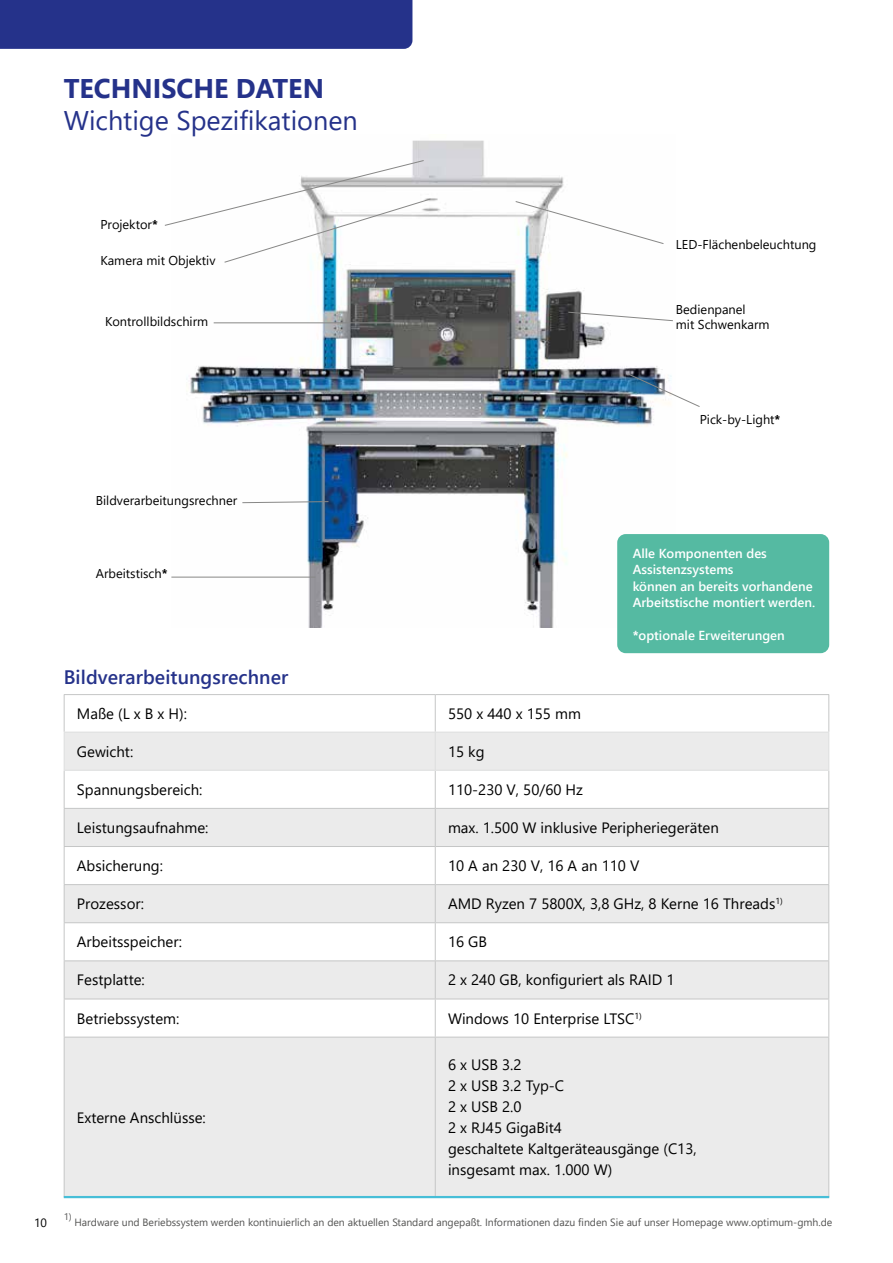
<style>
.page{position:relative;width:893px;height:1263px;background:#fff}
.page>*{position:absolute;margin:0;border:0;box-sizing:border-box;transform-origin:0 0}
.t1{font:27px "Segoe UI";color:#25328a}
.t2{font:700 27px "Segoe UI";color:#25328a}
.t3{font:600 19.5px "Segoe UI";letter-spacing:.005em;color:#25328a}
.t4{font:15px/21px "Segoe UI";color:#000}
.t5{font:600 13.05px/16.5px "Segoe UI";color:#fff}
.t6{font:12.75px "Segoe UI";color:#000}
.t7{font:12px "Segoe UI";color:#000}
.t8{font:10.5px "Segoe UI";letter-spacing:-.005em;color:#545453}
.t9{font:9.6px "Segoe UI";color:#565656}
.s1{font-weight:700}
</style>
<div class="page">
<img style="left:171px;top:140px;width:502px;height:487px">
<svg style="left:65px;top:733px;width:763px;height:463px;fill:#ebebeb"></svg>
<hr style="left:64px;top:694px;width:371px;height:1px;background:#c5c6c6">
<hr style="left:64px;top:695px;width:1px;height:37px;background:#c5c6c6">
<hr style="left:435px;top:694px;width:394px;height:1px;background:#c5c6c6">
<hr style="left:435px;top:695px;width:1px;height:37px;background:#c5c6c6">
<hr style="left:828px;top:695px;width:1px;height:37px;background:#c5c6c6">
<hr style="left:64px;top:771px;width:1px;height:37px;background:#c5c6c6">
<hr style="left:435px;top:771px;width:1px;height:37px;background:#c5c6c6">
<hr style="left:828px;top:771px;width:1px;height:37px;background:#c5c6c6">
<hr style="left:64px;top:808px;width:371px;height:1px;background:#c5c6c6">
<hr style="left:64px;top:809px;width:1px;height:37px;background:#c5c6c6">
<hr style="left:435px;top:808px;width:394px;height:1px;background:#c5c6c6">
<hr style="left:435px;top:809px;width:1px;height:37px;background:#c5c6c6">
<hr style="left:828px;top:809px;width:1px;height:37px;background:#c5c6c6">
<hr style="left:64px;top:846px;width:371px;height:1px;background:#c5c6c6">
<hr style="left:64px;top:847px;width:1px;height:37px;background:#c5c6c6">
<hr style="left:435px;top:846px;width:394px;height:1px;background:#c5c6c6">
<hr style="left:435px;top:847px;width:1px;height:37px;background:#c5c6c6">
<hr style="left:828px;top:847px;width:1px;height:37px;background:#c5c6c6">
<hr style="left:64px;top:884px;width:371px;height:1px;background:#c5c6c6">
<hr style="left:64px;top:885px;width:1px;height:37px;background:#c5c6c6">
<hr style="left:435px;top:884px;width:394px;height:1px;background:#c5c6c6">
<hr style="left:435px;top:885px;width:1px;height:37px;background:#c5c6c6">
<hr style="left:828px;top:885px;width:1px;height:37px;background:#c5c6c6">
<hr style="left:64px;top:922px;width:371px;height:1px;background:#c5c6c6">
<hr style="left:64px;top:923px;width:1px;height:37px;background:#c5c6c6">
<hr style="left:435px;top:922px;width:394px;height:1px;background:#c5c6c6">
<hr style="left:435px;top:923px;width:1px;height:37px;background:#c5c6c6">
<hr style="left:828px;top:923px;width:1px;height:37px;background:#c5c6c6">
<hr style="left:64px;top:960px;width:371px;height:1px;background:#c5c6c6">
<hr style="left:64px;top:961px;width:1px;height:38px;background:#c5c6c6">
<hr style="left:435px;top:960px;width:394px;height:1px;background:#c5c6c6">
<hr style="left:435px;top:961px;width:1px;height:38px;background:#c5c6c6">
<hr style="left:828px;top:961px;width:1px;height:38px;background:#c5c6c6">
<hr style="left:64px;top:999px;width:371px;height:1px;background:#c5c6c6">
<hr style="left:64px;top:999px;width:1px;height:38px;background:#c5c6c6">
<hr style="left:435px;top:999px;width:394px;height:1px;background:#c5c6c6">
<hr style="left:435px;top:999px;width:1px;height:38px;background:#c5c6c6">
<hr style="left:828px;top:999px;width:1px;height:38px;background:#c5c6c6">
<hr style="left:64px;top:1037px;width:371px;height:1px;background:#c5c6c6">
<hr style="left:64px;top:1037px;width:1px;height:160px;background:#c5c6c6">
<hr style="left:435px;top:1037px;width:394px;height:1px;background:#c5c6c6">
<hr style="left:435px;top:1037px;width:1px;height:160px;background:#c5c6c6">
<hr style="left:828px;top:1037px;width:1px;height:160px;background:#c5c6c6">
<hr style="left:64px;top:732px;width:371px;height:1px;background:#dddede">
<hr style="left:64px;top:732px;width:1px;height:38px;background:#dddede">
<hr style="left:435px;top:732px;width:394px;height:1px;background:#dddede">
<hr style="left:435px;top:732px;width:1px;height:38px;background:#dddede">
<hr style="left:828px;top:732px;width:1px;height:38px;background:#dddede">
<hr style="left:64px;top:770px;width:371px;height:1px;background:#dddede">
<hr style="left:435px;top:770px;width:394px;height:1px;background:#dddede">
<div style="left:617px;top:534px;width:212px;height:119px;background:#55baa2;border-radius:9px"></div>
<div style="left:0;top:0;width:412px;height:49px;background:#25328a"></div>
<hr style="left:64px;top:1196px;width:765px;height:2px;background:#47bed7">
<svg style="left:515px;top:201px;width:149px;height:44px"></svg>
<hr style="left:214px;top:322px;width:185px;height:1px;background:#878786">
<svg style="left:242px;top:501px;width:87px;height:2px"></svg>
<svg style="left:567px;top:311px;width:106px;height:10px"></svg>
<svg style="left:164px;top:160px;width:267px;height:103px"></svg>
<svg style="left:627px;top:373px;width:73px;height:35px"></svg>
<hr style="left:171px;top:577px;width:144px;height:1px;background:#878786">
<h1 class="t2" style="left:64px;top:63px;width:262px">TECHNISCHE DATEN</h1>
<h1 class="t1" style="left:64px;top:95px;width:296px">Wichtige Spezifikationen</h1>
<p class="t6" style="left:100px;top:213px;width:59px">Projektor<span class="s1">*</span></p>
<p class="t6" style="left:100px;top:249px;width:117px">Kamera mit Objektiv</p>
<p class="t6" style="left:676px;top:233px;width:142px">LED-Flächenbeleuchtung</p>
<p class="t6" style="left:676px;top:298px;width:71px">Bedienpanel</p>
<p class="t6" style="left:105px;top:309px;width:104px">Kontrollbildschirm</p>
<p class="t6" style="left:676px;top:313px;width:95px">mit Schwenkarm</p>
<p class="t6" style="left:700px;top:407px;width:82px">Pick-by-Light<span class="s1">*</span></p>
<p class="t7" style="left:34px;top:1211px;width:14px">10</p>
<p class="t6" style="left:96px;top:489px;width:143px">Bildverarbeitungsrechner</p>
<p class="t6" style="left:96px;top:562px;width:73px">Arbeitstisch<span class="s1">*</span></p>
<h2 class="t3" style="left:64px;top:659px;width:226px">Bildverarbeitungsrechner</h2>
<p class="t5" style="left:633px;top:544px;width:184px">Alle Komponenten des<br>Assistenzsystems<br>können an bereits vorhandene<br>Arbeitstische montiert werden.</p>
<p class="t5" style="left:633px;top:626px;width:154px"><span class="s1">*</span>optionale Erweiterungen</p>
<p class="t4" style="left:77px;top:702px;width:112px">Maße (L x B x H):</p>
<p class="t4" style="left:448px;top:702px;width:134px">550 x 440 x 155 mm</p>
<p class="t4" style="left:77px;top:739px;width:58px">Gewicht:</p>
<p class="t4" style="left:448px;top:739px;width:38px">15 kg</p>
<p class="t4" style="left:77px;top:778px;width:127px">Spannungsbereich:</p>
<p class="t4" style="left:448px;top:778px;width:137px">110-230 V, 50/60 Hz</p>
<p class="t4" style="left:77px;top:816px;width:133px">Leistungsaufnahme:</p>
<p class="t4" style="left:448px;top:816px;width:272px">max. 1.500 W inklusive Peripheriegeräten</p>
<p class="t4" style="left:77px;top:854px;width:88px">Absicherung:</p>
<p class="t4" style="left:448px;top:854px;width:193px">10 A an 230 V, 16 A an 110 V</p>
<p class="t4" style="left:77px;top:892px;width:69px">Prozessor:</p>
<p class="t4" style="left:448px;top:892px;width:336px">AMD Ryzen 7 5800X, 3,8 GHz, 8 Kerne 16 Threads<sup>1)</sup></p>
<p class="t4" style="left:77px;top:930px;width:107px">Arbeitsspeicher:</p>
<p class="t4" style="left:448px;top:930px;width:41px">16 GB</p>
<p class="t4" style="left:77px;top:968px;width:69px">Festplatte:</p>
<p class="t4" style="left:448px;top:968px;width:228px">2 x 240 GB, konfiguriert als RAID 1</p>
<p class="t4" style="left:77px;top:1006px;width:104px">Betriebssystem:</p>
<p class="t4" style="left:448px;top:1006px;width:195px">Windows 10 Enterprise LTSC<sup>1)</sup></p>
<p class="t4" style="left:77px;top:1105px;width:130px">Externe Anschlüsse:</p>
<p class="t4" style="left:448px;top:1053px;width:250px">6 x USB 3.2<br>2 x USB 3.2 Typ-C<br>2 x USB 2.0<br>2 x RJ45 GigaBit4<br>geschaltete Kaltgeräteausgänge (C13, insgesamt max. 1.000 W)</p>
<p class="t9" style="left:64px;top:1208px;width:10px">1)</p>
<p class="t8" style="left:75px;top:1212px;width:759px">Hardware und Beriebssystem werden kontinuierlich an den aktuellen Standard angepaßt. Informationen dazu finden Sie auf unser Homepage www.optimum-gmh.de</p>
</div>
